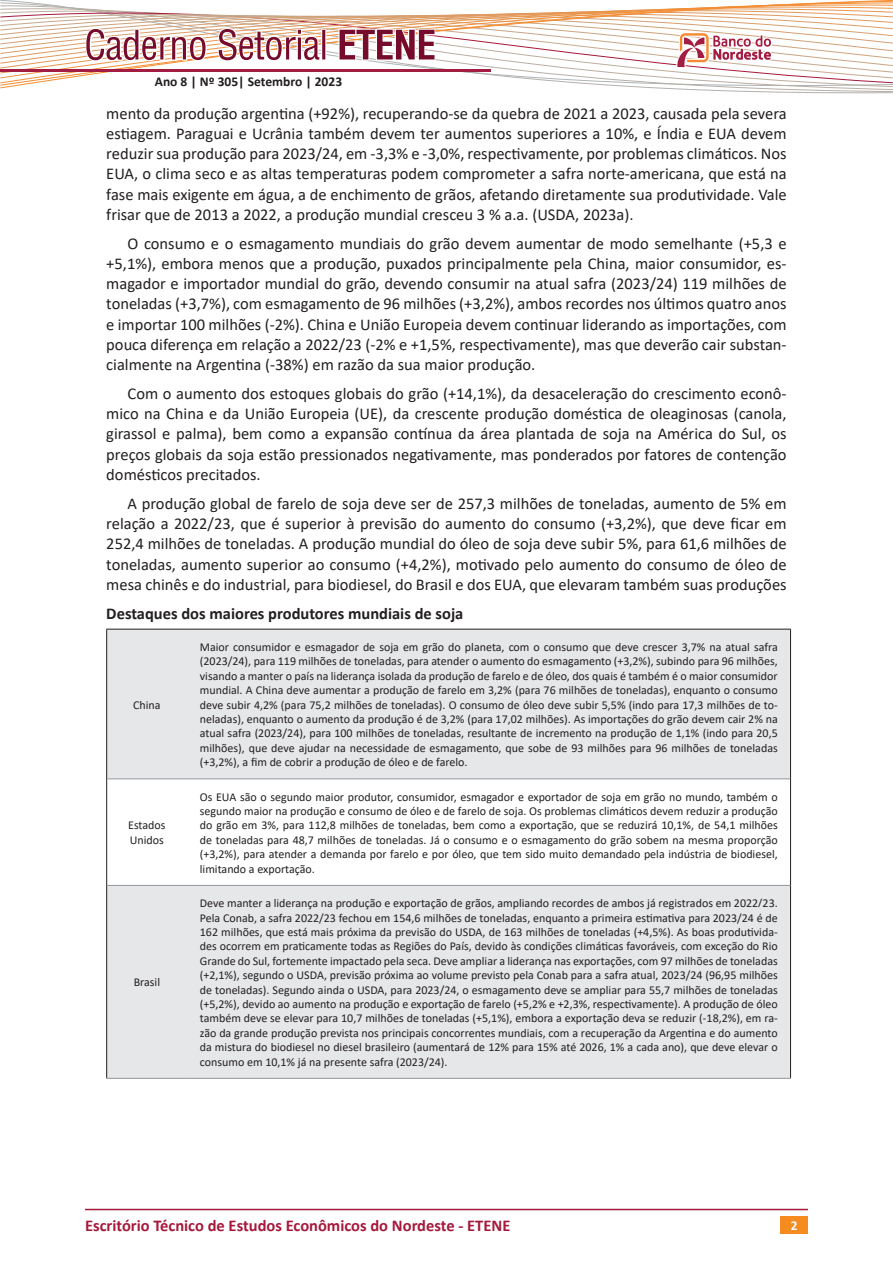
<style>
.page{position:relative;width:893px;height:1263px;background:#fff}
.page>*{position:absolute;margin:0;border:0;box-sizing:border-box;transform-origin:0 0}
.CS_Corpo_normal{font:16.5px/20.2px "Calibri";color:#231f20;text-align:justify}
.t1{font:700 16.5px "Calibri";color:#a5193b}
.CS_Tit_fig_grar{font:700 16.5px "Calibri";color:#231f20}
.t2{font:700 13.5px "Calibri";color:#231f20}
.t3{font:700 13.5px "Calibri";color:#fff}
.t4{font:12px/14.4px "Calibri";color:#231f20;text-align:justify}
</style>
<div class="page">
<div style="left:781px;top:1216px;width:27px;height:17px;background:#f68b1f"></div>
<hr style="left:85px;top:1209px;width:723px;height:1px;background:#a5193b">
<svg style="left:0;top:0;width:893px;height:94px"></svg>
<hr style="left:0;top:70px;width:490px;height:2px;background:#a31c42">
<div style="left:107px;top:630px;width:683px;height:448px;background:#e6e7e9"></div>
<svg style="left:107px;top:779px;width:683px;height:106px"></svg>
<hr style="left:106px;top:629px;width:81px;height:1px;background:#231f20">
<hr style="left:106px;top:629px;width:1px;height:150px;background:#231f20">
<hr style="left:187px;top:629px;width:604px;height:1px;background:#231f20">
<hr style="left:790px;top:629px;width:1px;height:150px;background:#231f20">
<hr style="left:106px;top:779px;width:1px;height:106px;background:#231f20">
<hr style="left:790px;top:779px;width:1px;height:106px;background:#231f20">
<hr style="left:106px;top:885px;width:1px;height:193px;background:#231f20">
<hr style="left:790px;top:885px;width:1px;height:193px;background:#231f20">
<hr style="left:107px;top:778px;width:80px;height:1px;background:#939598">
<hr style="left:187px;top:778px;width:603px;height:1px;background:#939598">
<hr style="left:107px;top:885px;width:80px;height:1px;background:#939598">
<hr style="left:187px;top:885px;width:603px;height:1px;background:#939598">
<hr style="left:106px;top:1078px;width:81px;height:1px;background:#939598">
<hr style="left:187px;top:1078px;width:604px;height:1px;background:#939598">
<p class="t2" style="left:155px;top:72px;width:189px">Ano 8 | Nº 305| Setembro | 2023</p>
<p class="CS_Corpo_normal" style="left:106px;top:103px;width:682px">mento da produção argentina (+92%), recuperando-se da quebra de 2021 a 2023, causada pela severa estiagem. Paraguai e Ucrânia também devem ter aumentos superiores a 10%, e Índia e EUA devem reduzir sua produção para 2023/24, em -3,3% e -3,0%, respectivamente, por problemas climáticos. Nos EUA, o clima seco e as altas temperaturas podem comprometer a safra norte-americana, que está na fase mais exigente em água, a de enchimento de grãos, afetando diretamente sua produtividade. Vale frisar que de 2013 a 2022, a produção mundial cresceu 3 % a.a. (USDA, 2023a).</p>
<p class="CS_Corpo_normal" style="left:106px;top:233px;width:682px;text-indent:21px">O consumo e o esmagamento mundiais do grão devem aumentar de modo semelhante (+5,3 e +5,1%), embora menos que a produção, puxados principalmente pela China, maior consumidor, es&shy;magador e importador mundial do grão, devendo consumir na atual safra (2023/24) 119 milhões de toneladas (+3,7%), com esmagamento de 96 milhões (+3,2%), ambos recordes nos últimos quatro anos e importar 100 milhões (-2%). China e União Europeia devem continuar liderando as importações, com pouca diferença em relação a 2022/23 (-2% e +1,5%, respectivamente), mas que deverão cair substan&shy;cialmente na Argentina (-38%) em razão da sua maior produção.</p>
<p class="CS_Corpo_normal" style="left:106px;top:383px;width:682px;text-indent:21px">Com o aumento dos estoques globais do grão (+14,1%), da desaceleração do crescimento econô&shy;mico na China e da União Europeia (UE), da crescente produção doméstica de oleaginosas (canola, girassol e palma), bem como a expansão contínua da área plantada de soja na América do Sul, os preços globais da soja estão pressionados negativamente, mas ponderados por fatores de contenção domésticos precitados.</p>
<p class="CS_Corpo_normal" style="left:106px;top:493px;width:682px;text-indent:21px">A produção global de farelo de soja deve ser de 257,3 milhões de toneladas, aumento de 5% em relação a 2022/23, que é superior à previsão do aumento do consumo (+3,2%), que deve ficar em 252,4 milhões de toneladas. A produção mundial do óleo de soja deve subir 5%, para 61,6 milhões de toneladas, aumento superior ao consumo (+4,2%), motivado pelo aumento do consumo de óleo de mesa chinês e do industrial, para biodiesel, do Brasil e dos EUA, que elevaram também suas produções</p>
<p class="CS_Tit_fig_grar" style="left:106px;top:601px;width:359px">Destaques dos maiores produtores mundiais de soja</p>
<p class="t4" style="left:133px;top:697px;width:29px">China</p>
<p class="t4" style="left:128px;top:818px;width:39px">Estados<br>Unidos</p>
<p class="t4" style="left:134px;top:975px;width:28px">Brasil</p>
<p class="t4" style="left:200px;top:639px;width:579px">Maior consumidor e esmagador de soja em grão do planeta, com o consumo que deve crescer 3,7% na atual safra (2023/24), para 119 milhões de toneladas, para atender o aumento do esmagamento (+3,2%), subindo para 96 milhões, visando a manter o país na liderança isolada da produção de farelo e de óleo, dos quais é também é o maior consumidor mundial. A China deve aumentar a produção de farelo em 3,2% (para 76 milhões de toneladas), enquanto o consumo deve subir 4,2% (para 75,2 milhões de toneladas). O consumo de óleo deve subir 5,5% (indo para 17,3 milhões de to&shy;neladas), enquanto o aumento da produção é de 3,2% (para 17,02 milhões). As importações do grão devem cair 2% na atual safra (2023/24), para 100 milhões de toneladas, resultante de incremento na produção de 1,1% (indo para 20,5 milhões), que deve ajudar na necessidade de esmagamento, que sobe de 93 milhões para 96 milhões de toneladas (+3,2%), a fim de cobrir a produção de óleo e de farelo.</p>
<p class="t4" style="left:200px;top:789px;width:579px">Os EUA são o segundo maior produtor, consumidor, esmagador e exportador de soja em grão no mundo, também o segundo maior na produção e consumo de óleo e de farelo de soja. Os problemas climáticos devem reduzir a produção do grão em 3%, para 112,8 milhões de toneladas, bem como a exportação, que se reduzirá 10,1%, de 54,1 milhões de toneladas para 48,7 milhões de toneladas. Já o consumo e o esmagamento do grão sobem na mesma proporção (+3,2%), para atender a demanda por farelo e por óleo, que tem sido muito demandado pela indústria de biodiesel, limitando a exportação.</p>
<p class="t4" style="left:200px;top:896px;width:579px">Deve manter a liderança na produção e exportação de grãos, ampliando recordes de ambos já registrados em 2022/23.<br>Pela Conab, a safra 2022/23 fechou em 154,6 milhões de toneladas, enquanto a primeira estimativa para 2023/24 é de 162 milhões, que está mais próxima da previsão do USDA, de 163 milhões de toneladas (+4,5%). As boas produtivida&shy;des ocorrem em praticamente todas as Regiões do País, devido às condições climáticas favoráveis, com exceção do Rio Grande do Sul, fortemente impactado pela seca. Deve ampliar a liderança nas exportações, com 97 milhões de toneladas (+2,1%), segundo o USDA, previsão próxima ao volume previsto pela Conab para a safra atual, 2023/24 (96,95 milhões de toneladas). Segundo ainda o USDA, para 2023/24, o esmagamento deve se ampliar para 55,7 milhões de toneladas (+5,2%), devido ao aumento na produção e exportação de farelo (+5,2% e +2,3%, respectivamente). A produção de óleo também deve se elevar para 10,7 milhões de toneladas (+5,1%), embora a exportação deva se reduzir (-18,2%), em ra&shy;zão da grande produção prevista nos principais concorrentes mundiais, com a recuperação da Argentina e do aumento da mistura do biodiesel no diesel brasileiro (aumentará de 12% para 15% até 2026, 1% a cada ano), que deve elevar o consumo em 10,1% já na presente safra (2023/24).</p>
<h1 class="t1" style="left:85px;top:1213px;width:427px">Escritório Técnico de Estudos Econômicos do Nordeste - ETENE</h1>
<p class="t3" style="left:791px;top:1216px;width:8px">2</p>
</div>
